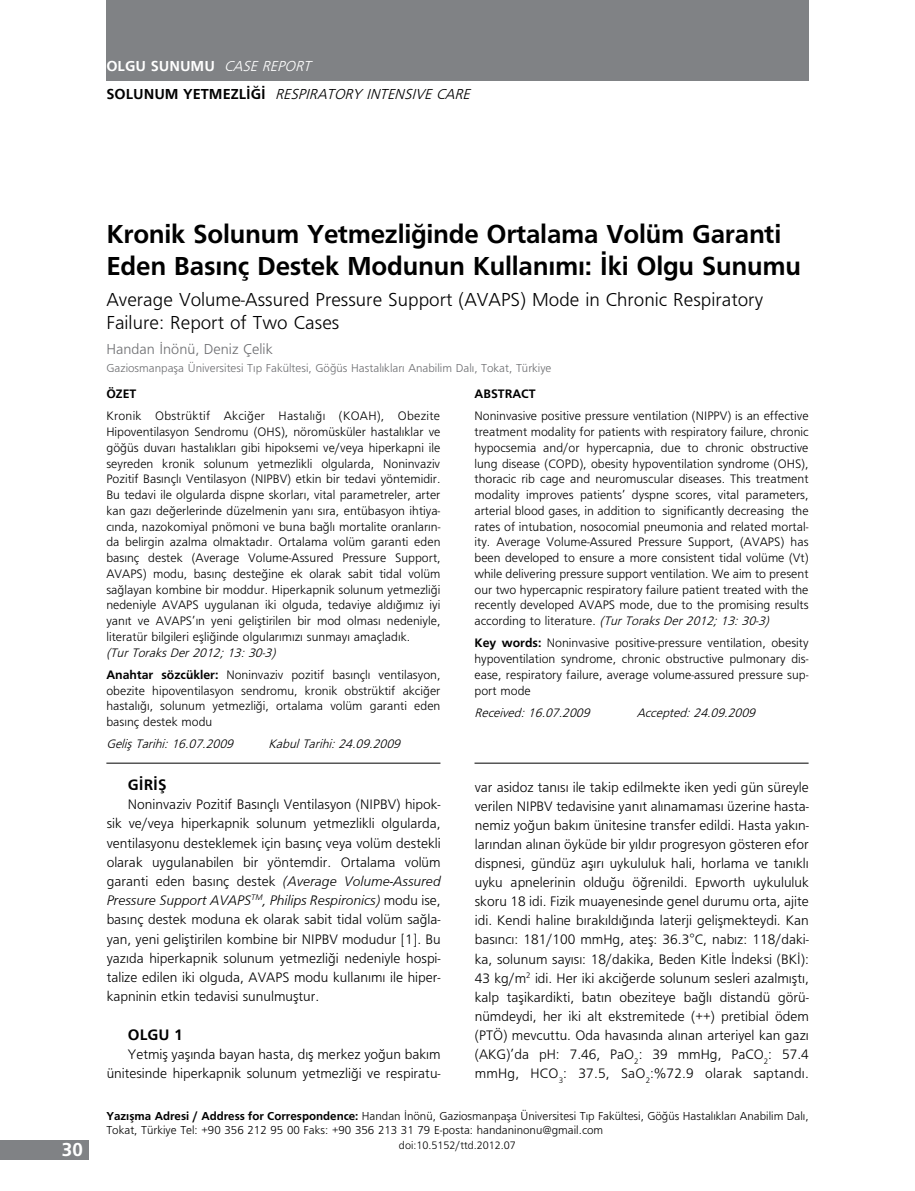
<style>
.page{position:relative;width:915px;height:1191px;background:#fff}
.page>*{position:absolute;margin:0;border:0;box-sizing:border-box;transform-origin:0 0}
.t1{font:27px/32.4px "Gill Sans Boldpcw";letter-spacing:-.01em;color:#000}
.t2{font:19.5px/23.4px "Gill Sans Lightpcw";color:#000}
.t3{font:19.5px "Gill Sans Boldpcw";color:#fff}
.t4{font:15.75px "Gill Sans Boldpcw";color:#000}
.t5{font:italic 15px "Gill Sans Lightpcw";color:#000}
.t6{font:15px "Gill Sans Lightpcw";color:#6d6e71}
.t7{font:15px "Gill Sans Boldpcw";color:#fff}
.t8{font:14.25px/19px "Gill Sans Lightpcw";color:#000;text-align:justify}
.t9{font:italic 300 14.25px "Gill Sans";color:#000}
.t10{font:12.75px/15.8px "Gill Sans Lightpcw";color:#000;text-align:justify}
.t11{font:italic 12.75px "Gill Sans Lightpcw";color:#000}
.t12{font:12.75px "Gill Sans Boldpcw";color:#000}
.t13{font:12px/13.5px "Gill Sans Lightpcw";color:#000}
.t14{font:12px "Gill Sans Lightpcw";color:#6d6e71}
.t15{font:11.25px "Gill Sans Lightpcw";color:#000}
.s1{font-family:"Gill Sans Lightpcw";font-style:italic}
.s2{font-family:"Gill Sans Boldpcw";font-style:normal}
.s3{font-style:italic}
.s4{font-family:"Gill Sans Boldpcw"}
.s5{font-family:"Gill Sans";font-weight:300;font-style:italic}
.s6{font-family:"Gill Sans Lightpcw";font-weight:400;font-style:normal}
</style>
<div class="page">
<div style="left:106px;top:0;width:702px;height:81px;background:#808285"></div>
<div style="left:0;top:1140px;width:88px;height:19px;background:#808285"></div>
<hr style="left:474px;top:763px;width:334px;height:1px;background:#000">
<hr style="left:106px;top:763px;width:334px;height:1px;background:#000">
<p class="t7" style="left:106px;top:57px;width:210px">OLGU SUNUMU <span class="s1">CASEREPORT</span></p>
<p class="t5" style="left:106px;top:86px;width:369px"><span class="s2">S O L U N U M Y E T M E Z L İ Ğ İ</span> RESPIRATORY INTENSIVECARE</p>
<h2 class="t3" style="left:62px;top:1138px;width:22px">30</h2>
<h1 class="t1" style="left:106px;top:217px;width:696px">Kronik Solunum Yetmezliğinde Ortalama Volüm Garanti<br>Eden Basınç Destek Modunun Kullanımı: İki Olgu Sunumu</h1>
<h2 class="t2" style="left:106px;top:287px;width:658px">Average Volume-Assured Pressure Support (AVAPS) Mode in Chronic Respiratory<br>Failure: Report of Two Cases</h2>
<p class="t6" style="left:106px;top:340px;width:168px">Handan İnönü, Deniz Çelik</p>
<p class="t14" style="left:106px;top:361px;width:446px">Gaziosmanpaşa Üniversitesi Tıp Fakültesi, Göğüs Hastalıkları Anabilim Dalı, Tokat, Türkiye</p>
<p class="t12" style="left:106px;top:386px;width:32px">ÖZET</p>
<p class="t10" style="left:106px;top:408px;width:335px">Kronik Obstrüktif Akciğer Hastalığı (KOAH), Obezite Hipoventilasyon Sendromu (OHS), nöromüsküler hastalıklar ve göğüs duvarı hastalıkları gibi hipoksemi ve/veya hiperkapni ile seyreden kronik solunum yetmezlikli olgularda, Noninvaziv Pozitif Basınçlı Ventilasyon (NIPBV) etkin bir tedavi yöntemidir.<br>Bu tedavi ile olgularda dispne skorları, vital parametreler, arter kan gazı değerlerinde düzelmenin yanı sıra, entübasyon ihtiya&shy;cında, nazokomiyal pnömoni ve buna bağlı mortalite oranların&shy;da belirgin azalma olmaktadır. Ortalama volüm garanti eden basınç destek (Average Volume-Assured Pressure Support, AVAPS) modu, basınç desteğine ek olarak sabit tidal volüm sağlayan kombine bir moddur. Hiperkapnik solunum yetmezliği nedeniyle AVAPS uygulanan iki olguda, tedaviye aldığımız iyi yanıt ve AVAPS’ın yeni geliştirilen bir mod olması nedeniyle, literatür bilgileri eşliğinde olgularımızı sunmayı amaçladık.</p>
<p class="t10" style="left:106px;top:641px;width:335px;line-height:22.2px"><span class="s3">(TurToraksDer2012;13:30-3)<br></span><span class="s4">Anahtar sözcükler:</span> Noninvaziv pozitif basınçlı ventilasyon,</p>
<p class="t10" style="left:106px;top:682px;width:335px">obezite hipoventilasyon sendromu, kronik obstrüktif akciğer hastalığı, solunum yetmezliği, ortalama volüm garanti eden basınç destek modu</p>
<p class="t11" style="left:106px;top:736px;width:132px">GelişTarihi:16.07.2009</p>
<p class="t11" style="left:268px;top:736px;width:137px">KabulTarihi:24.09.2009</p>
<p class="t4" style="left:128px;top:775px;width:40px">GİRİŞ</p>
<p class="t8" style="left:107px;top:794px;width:335px;text-indent:21px">Noninvaziv Pozitif Basınçlı Ventilasyon (NIPBV) hipok&shy;sik ve/veya hiperkapnik solunum yetmezlikli olgularda, ventilasyonu desteklemek için basınç veya volüm destekli olarak uygulanabilen bir yöntemdir. Ortalama volüm garanti eden basınç destek <span class="s5">(Average Volume-Assured</span></p>
<p class="t9" style="left:107px;top:892px;width:335px">Pressure Support AVAPS<sup>TM</sup>, Philips Respironics) <span class="s6">modu ise,</span></p>
<p class="t8" style="left:107px;top:909px;width:335px">basınç destek moduna ek olarak sabit tidal volüm sağla&shy;yan, yeni geliştirilen kombine bir NIPBV modudur [1]. Bu yazıda hiperkapnik solunum yetmezliği nedeniyle hospi&shy;talize edilen iki olguda, AVAPS modu kullanımı ile hiper&shy;kapninin etkin tedavisi sunulmuştur.</p>
<p class="t4" style="left:128px;top:1025px;width:56px">OLGU 1</p>
<p class="t8" style="left:107px;top:1044px;width:335px;text-align:right">Yetmiş yaşında bayan hasta, dış merkez yoğun bakım ünitesinde hiperkapnik solunum yetmezliği ve respiratu-</p>
<p class="t12" style="left:474px;top:386px;width:63px">ABSTRACT</p>
<p class="t10" style="left:474px;top:408px;width:335px">Noninvasive positive pressure ventilation (NIPPV) is an effective treatment modality for patients with respiratory failure, chronic hypocsemia and/or hypercapnia, due to chronic obstructive lung disease (COPD), obesity hypoventilation syndrome (OHS), thoracic rib cage and neuromuscular diseases. This treatment modality improves patients’ dyspne scores, vital parameters, arterial blood gases, in addition to significantly decreasing the rates of intubation, nosocomial pneumonia and related mortal&shy;ity. Average Volume-Assured Pressure Support, (AVAPS) has been developed to ensure a more consistent tidal volüme (Vt) while delivering pressure support ventilation. We aim to present our two hypercapnic respiratory failure patient treated with the recently developed AVAPS mode, due to the promising results a cco rd i n g to l ite rat u re . <span class="s3">(TurToraksDer2012;13:30-3)</span></p>
<p class="t10" style="left:474px;top:635px;width:335px"><span class="s4">Key words:</span> Noninvasive positive-pressure ventilation, obesity hypoventilation syndrome, chronic obstructive pulmonary dis&shy;ease, respiratory failure, average volume-assured pressure sup&shy;port mode</p>
<p class="t11" style="left:474px;top:705px;width:120px">Received:16.07.2009</p>
<p class="t11" style="left:636px;top:705px;width:124px">Accepted:24.09.2009</p>
<p class="t8" style="left:474px;top:777px;width:335px">var asidoz tanısı ile takip edilmekte iken yedi gün süreyle verilen NIPBV tedavisine yanıt alınamaması üzerine hasta&shy;nemiz yoğun bakım ünitesine transfer edildi. Hasta yakın&shy;larından alınan öyküde bir yıldır progresyon gösteren efor dispnesi, gündüz aşırı uykululuk hali, horlama ve tanıklı uyku apnelerinin olduğu öğrenildi. Epworth uykululuk skoru 18 idi. Fizik muayenesinde genel durumu orta, ajite idi. Kendi haline bırakıldığında laterji gelişmekteydi. Kan basıncı: 181/100 mmHg, ateş: 36.3°C, nabız: 118/daki&shy;ka, solunum sayısı: 18/dakika, Beden Kitle İndeksi (BKİ):<br>43 kg/m<sup>2</sup> idi. Her iki akciğerde solunum sesleri azalmıştı, kalp taşikardikti, batın obeziteye bağlı distandü görü&shy;nümdeydi, her iki alt ekstremitede (++) pretibial ödem (PTÖ) mevcuttu. Oda havasında alınan arteriyel kan gazı (AKG)’da pH: 7.46, PaO<sub>2</sub>: 39 mmHg, PaCO<sub>2</sub>: 57.4 mmHg, HCO<sub>3</sub>: 37.5, SaO<sub>2</sub>:%72.9 olarak saptandı.</p>
<p class="t13" style="left:106px;top:1109px;width:703px"><span class="s4">Yazışma Adresi / Address for Correspondence:</span> Handan İnönü, Gaziosmanpaşa Üniversitesi Tıp Fakültesi, Göğüs Hastalıkları Anabilim Dalı,<br>Tokat, Türkiye Tel: +90 356 212 95 00 Faks: +90 356 213 31 79 E-posta: handaninonu@gmail.com</p>
<p class="t15" style="left:399px;top:1138px;width:118px">doi:10.5152/ttd.2012.07</p>
</div>
